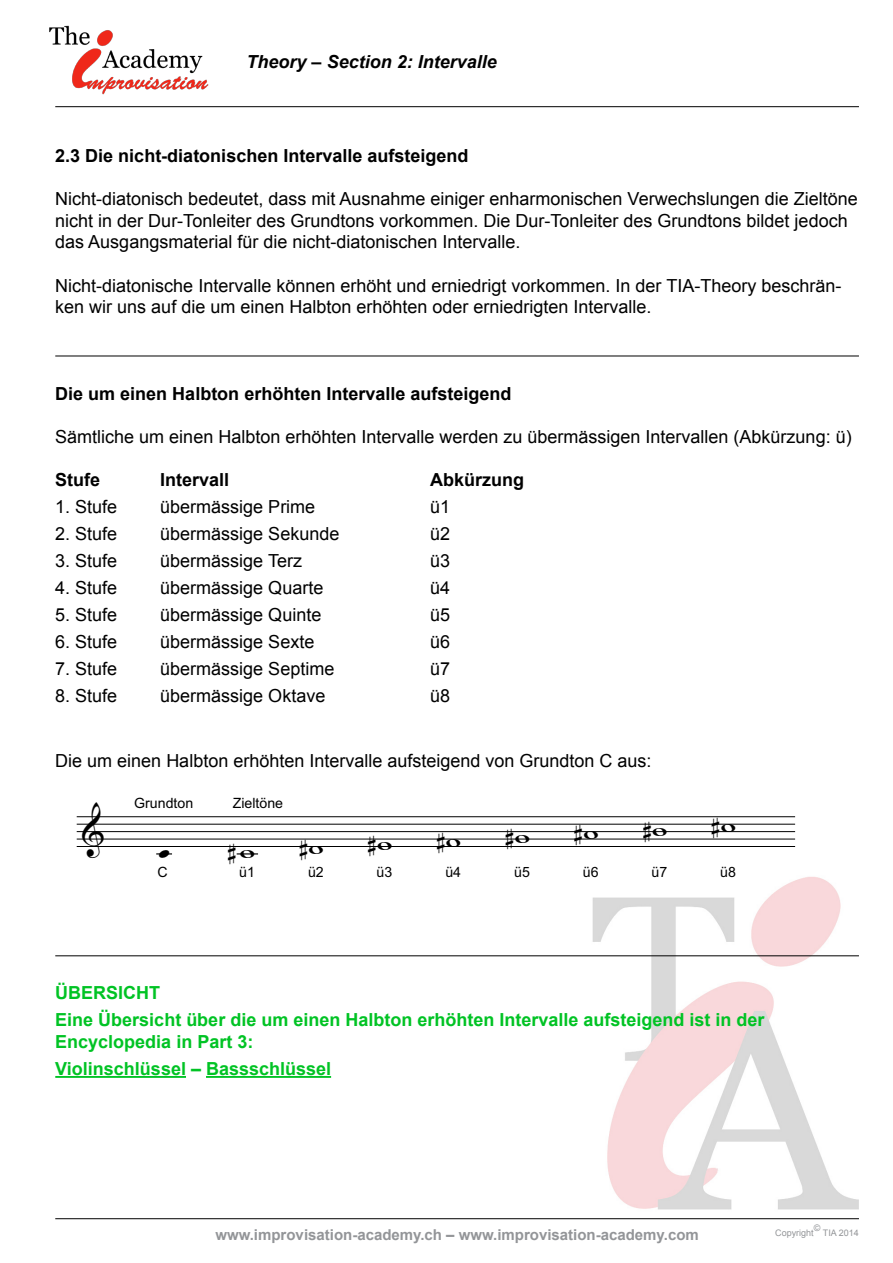
<style>
.page{position:relative;width:893px;height:1263px;background:#fff}
.page>*{position:absolute;margin:0;border:0;box-sizing:border-box;transform-origin:0 0}
.t1{font:29.7px "Opus Std";color:#000}
.t2{font:18px/21.6px "Arial";color:#000}
.t3{font:700 18px/27px "Arial";color:#00c324}
.t4{font:700 18px "Arial";color:#000}
.t5{font:italic 700 18px "Arial";color:#000}
.t6{font:700 15px "Arial";color:#939598}
.t7{font:14.25px "Arial";color:#000}
.t8{font:9px "Arial";color:#939598}
</style>
<div class="page">
<img style="left:591px;top:877px;width:268px;height:343px">
<img style="left:49px;top:25px;width:173px;height:83px">
<hr style="left:55px;top:106px;width:804px;height:1px;background:#000">
<hr style="left:55px;top:1218px;width:804px;height:1px;background:#000">
<hr style="left:55px;top:1076px;width:131px;height:2px;background:#00c324">
<hr style="left:206px;top:1076px;width:125px;height:2px;background:#00c324">
<hr style="left:55px;top:356px;width:804px;height:1px;background:#000">
<hr style="left:77px;top:846px;width:718px;height:1px;background:#000">
<hr style="left:77px;top:839px;width:718px;height:1px;background:#000">
<hr style="left:77px;top:831px;width:718px;height:1px;background:#000">
<hr style="left:77px;top:824px;width:718px;height:1px;background:#000">
<hr style="left:77px;top:816px;width:718px;height:1px;background:#000">
<svg style="left:156px;top:853px;width:16px;height:1px"></svg>
<svg style="left:237px;top:853px;width:21px;height:1px"></svg>
<hr style="left:55px;top:955px;width:804px;height:1px;background:#000">
<p class="t5" style="left:247px;top:50px;width:252px">Theory – Section 2: Intervalle</p>
<p class="t4" style="left:55px;top:144px;width:415px">2.3 Die nicht-diatonischen Intervalle aufsteigend</p>
<p class="t2" style="left:55px;top:188px;width:804px">Nicht-diatonisch bedeutet, dass mit Ausnahme einiger enharmonischen Verwechslungen die Zieltöne nicht in der Dur-Tonleiter des Grundtons vorkommen. Die Dur-Tonleiter des Grundtons bildet jedoch das Ausgangsmaterial für die nicht-diatonischen Intervalle.</p>
<p class="t2" style="left:55px;top:275px;width:788px">Nicht-diatonische Intervalle können erhöht und erniedrigt vorkommen. In der TIA-Theory beschrän&shy;ken wir uns auf die um einen Halbton erhöhten oder erniedrigten Intervalle.</p>
<p class="t4" style="left:55px;top:381px;width:458px">Die um einen Halbton erhöhten Intervalle aufsteigend</p>
<p class="t2" style="left:55px;top:426px;width:798px">Sämtliche um einen Halbton erhöhten Intervalle werden zu übermässigen Intervallen (Abkürzung: ü)</p>
<p class="t4" style="left:55px;top:468px;width:46px">Stufe</p>
<p class="t4" style="left:160px;top:468px;width:71px">Intervall</p>
<p class="t4" style="left:430px;top:468px;width:95px">Abkürzung</p>
<p class="t2" style="left:55px;top:496px;width:64px">1. Stufe</p>
<p class="t2" style="left:160px;top:496px;width:157px">übermässige Prime</p>
<p class="t2" style="left:430px;top:496px;width:22px">ü1</p>
<p class="t2" style="left:55px;top:523px;width:64px">2. Stufe</p>
<p class="t2" style="left:160px;top:523px;width:181px">übermässige Sekunde</p>
<p class="t2" style="left:430px;top:523px;width:22px">ü2</p>
<p class="t2" style="left:55px;top:550px;width:64px">3. Stufe</p>
<p class="t2" style="left:160px;top:550px;width:143px">übermässige Terz</p>
<p class="t2" style="left:430px;top:550px;width:22px">ü3</p>
<p class="t2" style="left:55px;top:577px;width:64px">4. Stufe</p>
<p class="t2" style="left:160px;top:577px;width:165px">übermässige Quarte</p>
<p class="t2" style="left:430px;top:577px;width:22px">ü4</p>
<p class="t2" style="left:55px;top:604px;width:64px">5. Stufe</p>
<p class="t2" style="left:160px;top:604px;width:163px">übermässige Quinte</p>
<p class="t2" style="left:430px;top:604px;width:22px">ü5</p>
<p class="t2" style="left:55px;top:631px;width:64px">6. Stufe</p>
<p class="t2" style="left:160px;top:631px;width:156px">übermässige Sexte</p>
<p class="t2" style="left:430px;top:631px;width:22px">ü6</p>
<p class="t2" style="left:55px;top:658px;width:64px">7. Stufe</p>
<p class="t2" style="left:160px;top:658px;width:176px">übermässige Septime</p>
<p class="t2" style="left:430px;top:658px;width:22px">ü7</p>
<p class="t2" style="left:55px;top:685px;width:64px">8. Stufe</p>
<p class="t2" style="left:160px;top:685px;width:167px">übermässige Oktave</p>
<p class="t2" style="left:430px;top:685px;width:22px">ü8</p>
<p class="t2" style="left:55px;top:750px;width:598px">Die um einen Halbton erhöhten Intervalle aufsteigend von Grundton C aus:</p>
<h1 class="t1" style="left:82px;top:811px;width:25px">&amp;</h1>
<p class="t7" style="left:134px;top:794px;width:61px">Grundton</p>
<p class="t7" style="left:233px;top:794px;width:52px">Zieltöne</p>
<h1 class="t1" style="left:159px;top:826px;width:14px">œ</h1>
<h1 class="t1" style="left:228px;top:826px;width:30px">#w</h1>
<h1 class="t1" style="left:300px;top:822px;width:27px">#w</h1>
<h1 class="t1" style="left:368px;top:819px;width:27px">#w</h1>
<h1 class="t1" style="left:437px;top:815px;width:27px">#w</h1>
<h1 class="t1" style="left:506px;top:811px;width:27px">#w</h1>
<h1 class="t1" style="left:575px;top:808px;width:27px">#w</h1>
<h1 class="t1" style="left:643px;top:804px;width:27px">#w</h1>
<h1 class="t1" style="left:712px;top:800px;width:27px">#w</h1>
<p class="t7" style="left:158px;top:864px;width:12px">C</p>
<p class="t7" style="left:239px;top:864px;width:17px">ü1</p>
<p class="t7" style="left:308px;top:864px;width:17px">ü2</p>
<p class="t7" style="left:377px;top:864px;width:17px">ü3</p>
<p class="t7" style="left:445px;top:864px;width:17px">ü4</p>
<p class="t7" style="left:514px;top:864px;width:17px">ü5</p>
<p class="t7" style="left:583px;top:864px;width:17px">ü6</p>
<p class="t7" style="left:652px;top:864px;width:17px">ü7</p>
<p class="t7" style="left:720px;top:864px;width:17px">ü8</p>
<p class="t3" style="left:55px;top:980px;width:711px">ÜBERSICHT<br>Eine Übersicht über die um einen Halbton erhöhten Intervalle aufsteigend ist in der</p>
<p class="t3" style="left:55px;top:1029px;width:277px">Encyclopedia in Part 3:<br>Violinschlüssel – Bassschlüssel</p>
<p class="t6" style="left:215px;top:1225px;width:485px">www.improvisation-academy.ch – www.improvisation-academy.com</p>
<p class="t8" style="left:814px;top:1222px;width:8px">©</p>
<p class="t8" style="left:775px;top:1226px;width:40px">Copyright</p>
<p class="t8" style="left:823px;top:1226px;width:38px">TIA 2014</p>
</div>
